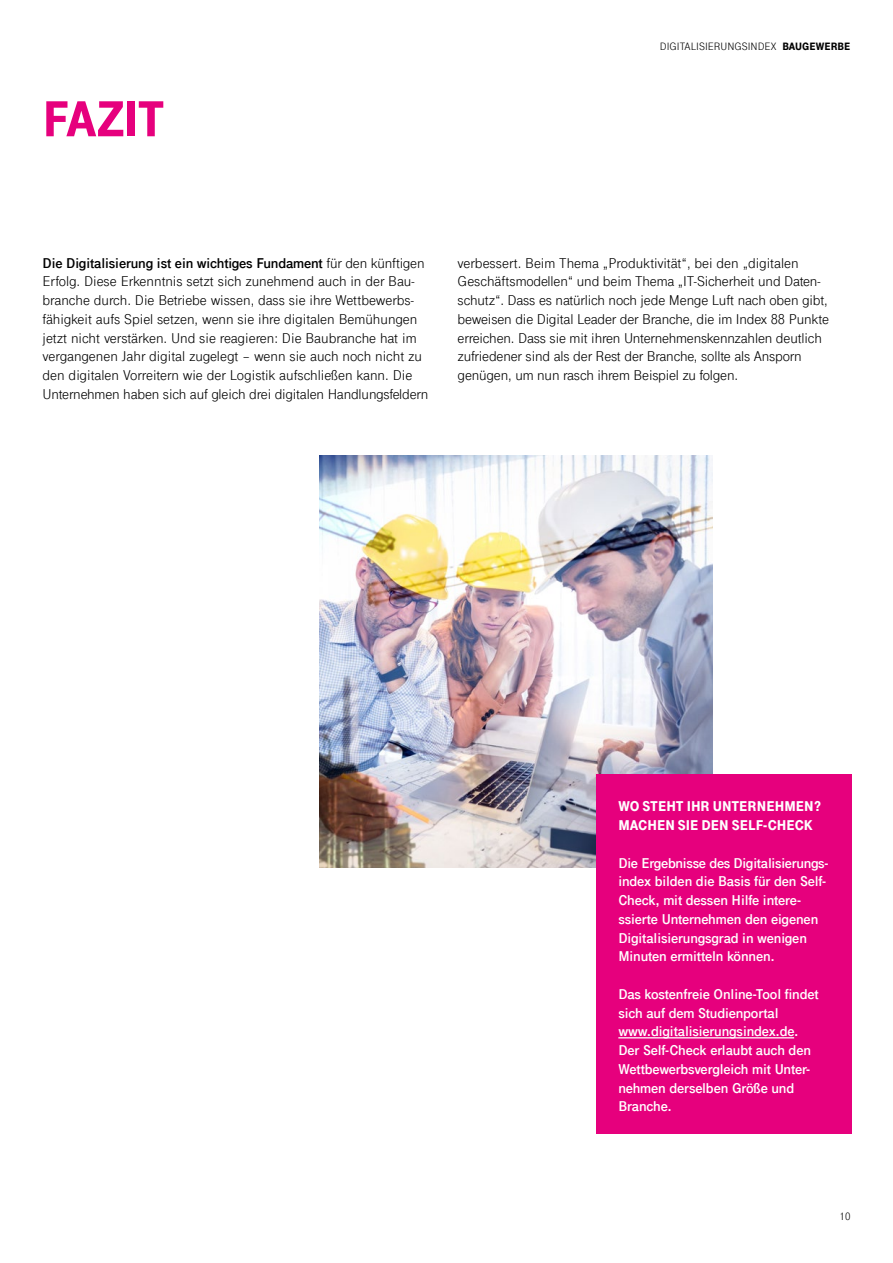
<style>
.page{position:relative;width:893px;height:1263px;background:#fff}
.page>*{position:absolute;margin:0;border:0;box-sizing:border-box;transform-origin:0 0}
.t1{font:900 52.5px "Tele Grotesk Next";letter-spacing:-.025em;color:#e6007d}
.t2{font:15px/18.8px "Tele Grotesk Next";letter-spacing:-.01em;color:#000}
.t3{font:700 15px/18.8px "Tele Grotesk Next";letter-spacing:-.01em;color:#fff}
.t4{font:900 15px/18.8px "Tele Grotesk Next";color:#fff}
.t5{font:11.25px "Tele Grotesk Next";color:#000}
.s1{font-weight:900}
.s2{font-weight:700}
</style>
<div class="page">
<img style="left:319px;top:455px;width:393px;height:413px">
<div style="left:596px;top:774px;width:255px;height:360px;background:#e6007d"></div>
<hr style="left:618px;top:1037px;width:176px;height:1px;background:#fff">
<h1 class="t1" style="left:43px;top:90px;width:124px">FAZIT</h1>
<p class="t5" style="left:660px;top:40px;width:192px">DIGITALISIERUNGSINDEX <span class="s1">BAUGEWERBE</span></p>
<p class="t2" style="left:43px;top:253px;width:387px"><span class="s2">Die Digitalisierung ist ein wichtiges Fundament</span> für den künftigen Erfolg. Diese Erkenntnis setzt sich zunehmend auch in der Bau&shy;branche durch. Die Betriebe wissen, dass sie ihre Wettbewerbs&shy;fähigkeit aufs Spiel setzen, wenn sie ihre digitalen Bemühungen jetzt nicht verstärken. Und sie reagieren: Die Baubranche hat im vergangenen Jahr digital zugelegt – wenn sie auch noch nicht zu den digitalen Vorreitern wie der Logistik aufschließen kann. Die Unternehmen haben sich auf gleich drei digitalen Handlungsfeldern</p>
<p class="t2" style="left:458px;top:253px;width:373px">verbessert. Beim Thema „Produktivität“, bei den „digitalen Geschäftsmodellen“ und beim Thema „IT-Sicherheit und Daten&shy;schutz“. Dass es natürlich noch jede Menge Luft nach oben gibt, beweisen die Digital Leader der Branche, die im Index 88 Punkte erreichen. Dass sie mit ihren Unternehmenskennzahlen deutlich zufriedener sind als der Rest der Branche, sollte als Ansporn genügen, um nun rasch ihrem Beispiel zu folgen.</p>
<p class="t4" style="left:618px;top:797px;width:204px">WO STEHT IHR UNTERNEHMEN?<br>MACHEN SIE DEN SELF-CHECK</p>
<p class="t3" style="left:618px;top:853px;width:211px">Die Ergebnisse des Digitalisierungs&shy;index bilden die Basis für den Self-Check, mit dessen Hilfe intere&shy;ssierte Unternehmen den eigenen Digitalisierungsgrad in wenigen Minuten ermitteln können.</p>
<p class="t3" style="left:618px;top:985px;width:202px">Das kostenfreie Online-Tool findet sich auf dem Studienportal www.digitalisierungsindex.de.<br>Der Self-Check erlaubt auch den<br>Wettbewerbsvergleich mit Unter&shy;nehmen derselben Größe und<br>Branche.</p>
<p class="t5" style="left:840px;top:1210px;width:12px">10</p>
</div>
